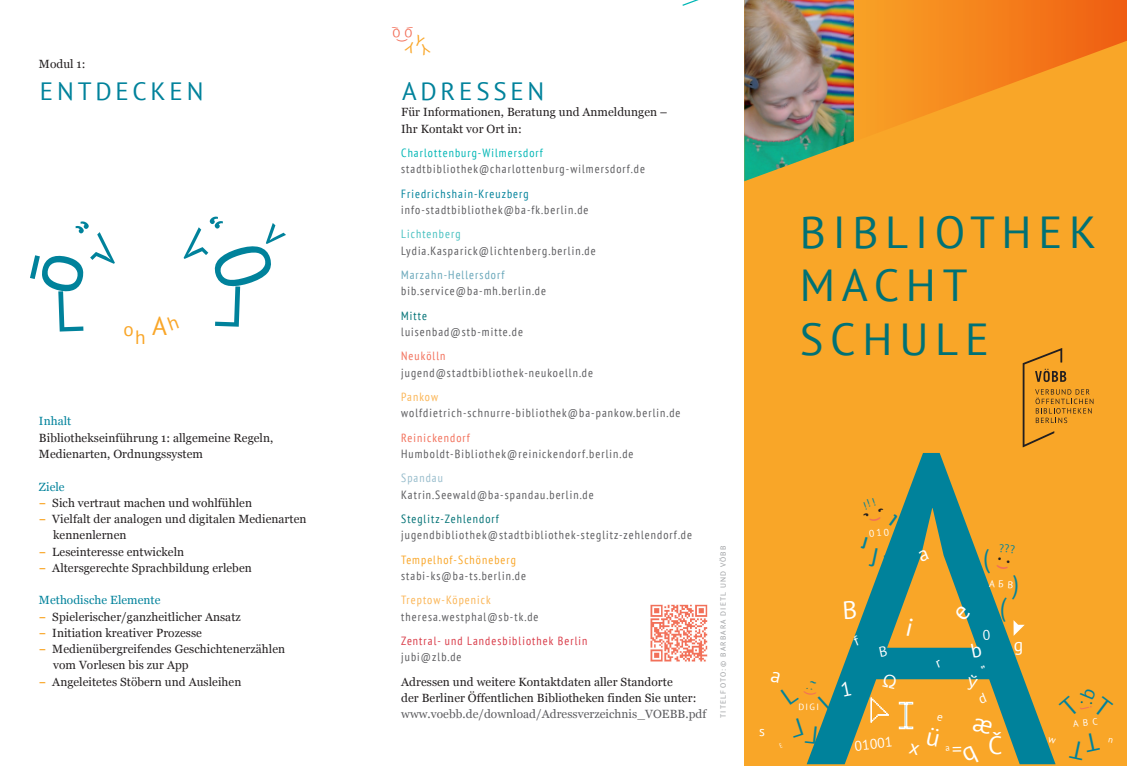
<style>
.page{position:relative;width:1127px;height:766px;background:#fff}
.page>*{position:absolute;margin:0;border:0;box-sizing:border-box;transform-origin:0 0}
.t1{font:44.75px/53.8px "PT Sans";letter-spacing:.15em;color:#007175}
.t2{font:25px "PT Sans";letter-spacing:.15em;color:#00829b}
.t3{font:25px "PT Sans";color:#fff}
.t4{font:19.25px "PT Sans";color:#f9a628}
.t5{font:17.62px "PT Sans";color:#fff}
.t6{font:13.75px "PT Sans";color:#fff}
.t7{font:11.88px/16.2px "Georgia";letter-spacing:.005em;color:#231f20}
.t8{font:condensed 11.88px "PT Sans";letter-spacing:.09em;color:#5c5c5f}
.t9{font:11.88px "Georgia";letter-spacing:.005em;color:#5c5c5f}
.t10{font:condensed 11.88px "PT Sans";letter-spacing:.09em;color:#d93b48}
.t11{font:11.88px "Georgia";letter-spacing:.005em;color:#00829b}
.t12{font:condensed 11.88px "PT Sans";letter-spacing:.09em;color:#00b6b5}
.t13{font:condensed 11.88px "PT Sans";letter-spacing:.09em;color:#00829b}
.t14{font:condensed 11.88px "PT Sans";letter-spacing:.09em;color:#007175}
.t15{font:condensed 11.88px "PT Sans";letter-spacing:.09em;color:#fbb555}
.t16{font:condensed 11.88px "PT Sans";letter-spacing:.09em;color:#f26f59}
.t17{font:condensed 11.88px "PT Sans";letter-spacing:.09em;color:#f9a628}
.t18{font:condensed 11.88px "PT Sans";letter-spacing:.09em;color:#67a6b9}
.t19{font:condensed 11.88px "PT Sans";letter-spacing:.09em;color:#49c1c1}
.t20{font:condensed 11.88px "PT Sans";letter-spacing:.09em;color:#98bdcc}
.t21{font:11.75px "PT Sans";color:#f26f59}
.t22{font:9px "PT Sans";color:#fff}
.t23{font:7.5px "PT Sans";letter-spacing:.16em;color:#9a9c9f}
.s1{font-family:"PT Serif";font-weight:700;color:#f9a628}
</style>
<div class="page">
<div style="left:744px;top:0;width:383px;height:765px;background:#f9a628"></div>
<svg style="left:1022px;top:348px;width:71px;height:99px"></svg>
<img style="left:744px;top:7px;width:89px;height:174px">
<svg style="left:832px;top:0;width:295px;height:149px"></svg>
<svg style="left:682px;top:0;width:265px;height:7px"></svg>
<img style="left:650px;top:604px;width:58px;height:58px">
<svg style="left:870px;top:624px;width:155px;height:106px"></svg>
<svg style="left:882px;top:673px;width:15px;height:16px"></svg>
<svg style="left:966px;top:665px;width:21px;height:39px"></svg>
<svg style="left:906px;top:624px;width:7px;height:12px"></svg>
<svg style="left:879px;top:645px;width:8px;height:11px"></svg>
<svg style="left:926px;top:714px;width:67px;height:16px"></svg>
<svg style="left:936px;top:659px;width:6px;height:8px"></svg>
<svg style="left:954px;top:620px;width:70px;height:38px"></svg>
<p class="t7" style="left:39px;top:55px;width:48px">Modul 1:</p>
<h2 class="t2" style="left:40px;top:75px;width:165px">ENTDECKEN</h2>
<h3 class="t4" style="left:123px;top:321px;width:45px">oh <sup>A</sup></h3>
<p class="t11" style="left:39px;top:412px;width:34px">Inhalt</p>
<p class="t7" style="left:39px;top:429px;width:236px">Bibliothekseinführung 1: allgemeine Regeln,<br>Medienarten, Ordnungssystem</p>
<p class="t11" style="left:39px;top:477px;width:27px">Ziele</p>
<p class="t7" style="left:39px;top:494px;width:215px"><span class="s1">–</span> Sich vertraut machen und wohlfühlen</p>
<p class="t7" style="left:53px;top:510px;width:255px;text-indent:-14px"><span class="s1">–</span> Vielfalt der analogen und digitalen Medienarten kennenlernen</p>
<p class="t7" style="left:39px;top:542px;width:147px"><span class="s1">–</span> Leseinteresse entwickeln</p>
<p class="t7" style="left:39px;top:559px;width:214px"><span class="s1">–</span> Altersgerechte Sprachbildung erleben</p>
<p class="t11" style="left:39px;top:591px;width:123px">Methodische Elemente</p>
<p class="t7" style="left:39px;top:607px;width:203px"><span class="s1">–</span> Spielerischer/ganzheitlicher Ansatz</p>
<p class="t7" style="left:39px;top:624px;width:164px"><span class="s1">–</span> Initiation kreativer Prozesse</p>
<p class="t7" style="left:53px;top:640px;width:233px;text-indent:-14px"><span class="s1">–</span> Medienübergreifendes Geschichtenerzählen vom Vorlesen bis zur App</p>
<p class="t7" style="left:39px;top:672px;width:204px"><span class="s1">–</span> Angeleitetes Stöbern und Ausleihen</p>
<p class="t21" style="left:401px;top:40px;width:10px;rotate:-180deg">Q</p>
<h2 class="t2" style="left:402px;top:75px;width:144px">ADRESSEN</h2>
<p class="t7" style="left:401px;top:104px;width:268px">Für Informationen, Beratung und Anmeldungen –<br>Ihr Kontakt vor Ort in:</p>
<p class="t12" style="left:401px;top:145px;width:143px">Charlottenburg-Wilmersdorf</p>
<p class="t8" style="left:401px;top:161px;width:245px">stadtbibliothek@charlottenburg-wilmersdorf.de</p>
<p class="t13" style="left:401px;top:186px;width:129px">Friedrichshain-Kreuzberg</p>
<p class="t8" style="left:401px;top:202px;width:189px">info-stadtbibliothek@ba-fk.berlin.de</p>
<p class="t19" style="left:401px;top:226px;width:61px">Lichtenberg</p>
<p class="t8" style="left:401px;top:243px;width:196px">Lydia.Kasparick@lichtenberg.berlin.de</p>
<p class="t18" style="left:401px;top:267px;width:105px">Marzahn-Hellersdorf</p>
<p class="t8" style="left:401px;top:283px;width:146px">bib.service@ba-mh.berlin.de</p>
<p class="t14" style="left:401px;top:308px;width:27px">Mitte</p>
<p class="t8" style="left:401px;top:324px;width:123px">luisenbad@stb-mitte.de</p>
<p class="t16" style="left:401px;top:348px;width:46px">Neukölln</p>
<p class="t8" style="left:401px;top:365px;width:193px">jugend@stadtbibliothek-neukoelln.de</p>
<p class="t15" style="left:401px;top:389px;width:38px">Pankow</p>
<p class="t8" style="left:401px;top:405px;width:281px">wolfdietrich-schnurre-bibliothek@ba-pankow.berlin.de</p>
<p class="t16" style="left:401px;top:430px;width:70px">Reinickendorf</p>
<p class="t8" style="left:401px;top:446px;width:234px">Humboldt-Bibliothek@reinickendorf.berlin.de</p>
<p class="t20" style="left:401px;top:470px;width:43px">Spandau</p>
<p class="t8" style="left:401px;top:486px;width:194px">Katrin.Seewald@ba-spandau.berlin.de</p>
<p class="t14" style="left:401px;top:511px;width:99px">Steglitz-Zehlendorf</p>
<p class="t8" style="left:401px;top:527px;width:292px">jugendbibliothek@stadtbibliothek-steglitz-zehlendorf.de</p>
<p class="t17" style="left:401px;top:551px;width:116px">Tempelhof-Schöneberg</p>
<p class="t8" style="left:401px;top:568px;width:126px">stabi-ks@ba-ts.berlin.de</p>
<p class="t15" style="left:401px;top:592px;width:91px">Treptow-Köpenick</p>
<p class="t8" style="left:401px;top:608px;width:139px">theresa.westphal@sb-tk.de</p>
<p class="t10" style="left:401px;top:633px;width:188px">Zentral- und Landesbibliothek Berlin</p>
<p class="t8" style="left:401px;top:649px;width:62px">jubi@zlb.de</p>
<p class="t7" style="left:401px;top:672px;width:297px">Adressen und weitere Kontaktdaten aller Standorte<br>der Berliner Öffentlichen Bibliotheken finden Sie unter:</p>
<p class="t9" style="left:401px;top:705px;width:307px">www.voebb.de/download/Adressverzeichnis_VOEBB.pdf</p>
<p class="t23" style="left:718px;top:717px;width:174px;rotate:-90deg">TITELFOTO: © BARBARA DIETL UND VÖBB</p>
<p class="t6" style="left:759px;top:722px;width:7px">s</p>
<h1 class="t1" style="left:800px;top:204px;width:298px">BIBLIOTHEK<br>MACHT<br>SCHULE</h1>
<p class="t22" style="left:798px;top:701px;width:22px">DIGI</p>
<p class="t6" style="left:853px;top:736px;width:40px;rotate:-6deg">01001</p>
<h3 class="t5" style="left:1014px;top:632px;width:11px">g</h3>
<h2 class="t3" style="left:988px;top:728px;width:16px">Č</h2>
</div>
